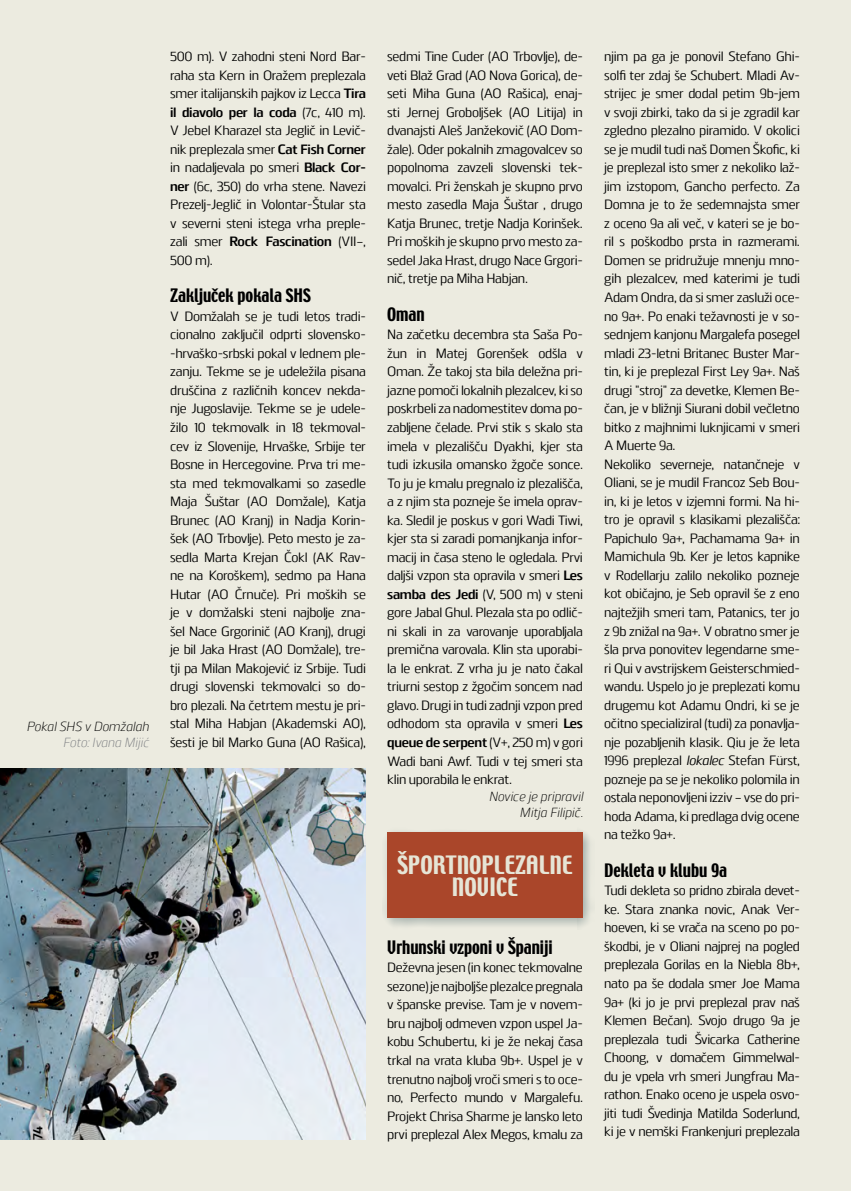
<style>
.page{position:relative;width:851px;height:1191px;background:#fff}
.page>*{position:absolute;margin:0;border:0;box-sizing:border-box;transform-origin:0 0}
.t1{font:22.5px/22.5px "Techno";color:#e6e5d6;text-align:center}
.t2{font:16.5px "Techno";color:#000}
.t3{font:13.5px/18.5px "Juhl";letter-spacing:-.02em;color:#000;text-align:justify}
.t4{font:700 13.5px "Juhl";color:#000}
.t5{font:italic 300 13.2px/16.5px "Juhl";color:#000;text-align:right}
.t6{font:italic 300 13.2px "Juhl";color:#808285}
.s1{font-weight:700}
.s2{font-style:italic}
</style>
<div class="page">
<div style="left:0;top:0;width:850px;height:1191px;background:#ecebe0"></div>
<div style="left:382px;top:827px;width:212px;height:102px;background:#577072;opacity:.5"></div>
<div style="left:387px;top:833px;width:196px;height:85px;background:#aa462a"></div>
<img style="left:0;top:768px;width:366px;height:372px">
<p class="t5" style="left:26px;top:716px;width:124px">Pokal SHS v Domžalah</p>
<p class="t6" style="left:63px;top:733px;width:88px">Foto: Ivana Mijić</p>
<p class="t3" style="left:170px;top:46px;width:197px">500 m). V zahodni steni Nord Bar&shy;raha sta Kern in Oražem preplezala smer italijanskih pajkov iz Lecca <span class="s1">Tira il diavolo per la coda</span> (7c, 410 m).<br>V Jebel Kharazel sta Jeglič in Levič&shy;nik preplezala smer <span class="s1">Cat Fish Corner </span>in nadaljevala po smeri <span class="s1">Black Cor&shy;ner</span> (6c, 350) do vrha stene. Navezi Prezelj-Jeglič in Volontar-Štular sta v severni steni istega vrha preple&shy;zali smer <span class="s1">Rock Fascination</span> (VII–, 500 m).</p>
<p class="t2" style="left:170px;top:284px;width:142px">Zaključek pokala SHS</p>
<p class="t3" style="left:170px;top:306px;width:197px">V Domžalah se je tudi letos tradi&shy;cionalno zaključil odprti slovensko--hrvaško-srbski pokal v lednem ple&shy;zanju. Tekme se je udeležila pisana druščina z različnih koncev nekda&shy;nje Jugoslavije. Tekme se je udele&shy;žilo 10 tekmovalk in 18 tekmoval&shy;cev iz Slovenije, Hrvaške, Srbije ter Bosne in Hercegovine. Prva tri me&shy;sta med tekmovalkami so zasedle Maja Šuštar (AO Domžale), Katja Brunec (AO Kranj) in Nadja Korin&shy;šek (AO Trbovlje). Peto mesto je za&shy;sedla Marta Krejan Čokl (AK Rav&shy;ne na Koroškem), sedmo pa Hana Hutar (AO Črnuče). Pri moških se je v domžalski steni najbolje zna&shy;šel Nace Grgorinič (AO Kranj), drugi je bil Jaka Hrast (AO Domžale), tre&shy;tji pa Milan Makojević iz Srbije. Tudi drugi slovenski tekmovalci so do&shy;bro plezali. Na četrtem mestu je pri&shy;stal Miha Habjan (Akademski AO), šesti je bil Marko Guna (AO Rašica),</p>
<p class="t4" style="left:28px;top:1140px;width:16px;rotate:-90deg">74</p>
<p class="t3" style="left:387px;top:46px;width:197px">sedmi Tine Cuder (AO Trbovlje), de&shy;veti Blaž Grad (AO Nova Gorica), de&shy;seti Miha Guna (AO Rašica), enaj&shy;sti Jernej Groboljšek (AO Litija) in dvanajsti Aleš Janžekovič (AO Dom&shy;žale). Oder pokalnih zmagovalcev so popolnoma zavzeli slovenski tek&shy;movalci. Pri ženskah je skupno prvo mesto zasedla Maja Šuštar , drugo Katja Brunec, tretje Nadja Korinšek.<br>Pri moških je skupno prvo mesto za&shy;sedel Jaka Hrast, drugo Nace Grgori&shy;nič, tretje pa Miha Habjan.</p>
<p class="t2" style="left:387px;top:303px;width:39px">Oman</p>
<p class="t3" style="left:387px;top:324px;width:197px">Na začetku decembra sta Saša Po&shy;žun in Matej Gorenšek odšla v Oman. Že takoj sta bila deležna pri&shy;jazne pomoči lokalnih plezalcev, ki so poskrbeli za nadomestitev doma po&shy;zabljene čelade. Prvi stik s skalo sta imela v plezališču Dyakhi, kjer sta tudi izkusila omansko žgoče sonce.<br>To ju je kmalu pregnalo iz plezališča, a z njim sta pozneje še imela oprav&shy;ka. Sledil je poskus v gori Wadi Tiwi, kjer sta si zaradi pomanjkanja infor&shy;macij in časa steno le ogledala. Prvi daljši vzpon sta opravila v smeri <span class="s1">Les samba des Jedi</span> (V, 500 m) v steni gore Jabal Ghul. Plezala sta po odlič&shy;ni skali in za varovanje uporabljala premična varovala. Klin sta uporabi&shy;la le enkrat. Z vrha ju je nato čakal triurni sestop z žgočim soncem nad glavo. Drugi in tudi zadnji vzpon pred odhodom sta opravila v smeri <span class="s1">Les queue de serpent</span> (V+, 250 m) v gori Wadi bani Awf. Tudi v tej smeri sta klin uporabila le enkrat.</p>
<p class="t5" style="left:488px;top:786px;width:96px">Novice je pripravil<br>Mitja Filipič.</p>
<h1 class="t1" style="left:397px;top:854px;width:177px">ŠPORTNOPLEZALNE<br>NOVICE</h1>
<p class="t2" style="left:387px;top:936px;width:167px">Vrhunski vzponi v Španiji</p>
<p class="t3" style="left:387px;top:957px;width:197px">Deževna jesen (in konec tekmovalne sezone) je najboljše plezalce pregnala v španske previse. Tam je v novem&shy;bru najbolj odmeven vzpon uspel Ja&shy;kobu Schubertu, ki je že nekaj časa trkal na vrata kluba 9b+. Uspel je v trenutno najbolj vroči smeri s to oce&shy;no, Perfecto mundo v Margalefu.<br>Projekt Chrisa Sharme je lansko leto prvi preplezal Alex Megos, kmalu za</p>
<p class="t3" style="left:604px;top:46px;width:197px;text-align:left">njim pa ga je ponovil Stefano Ghi&shy;solfi ter zdaj še Schubert. Mladi Av&shy;strijec je smer dodal petim 9b-jem v svoji zbirki, tako da si je zgradil kar zgledno plezalno piramido. V okolici se je mudil tudi naš Domen Škofic, ki je preplezal isto smer z nekoliko laž&shy;jim izstopom, Gancho perfecto. Za Domna je to že sedemnajsta smer z oceno 9a ali več, v kateri se je bo&shy;ril s poškodbo prsta in razmerami.<br>Domen se pridružuje mnenju mno&shy;gih plezalcev, med katerimi je tudi Adam Ondra, da si smer zasluži oce&shy;no 9a+. Po enaki težavnosti je v so&shy;sednjem kanjonu Margalefa posegel mladi 23-letni Britanec Buster Mar&shy;tin, ki je preplezal First Ley 9a+. Naš drugi "stroj" za devetke, Klemen Be&shy;čan, je v bližnji Siurani dobil večletno bitko z majhnimi luknjicami v smeri A Muerte 9a.<br>Nekoliko severneje, natančneje v Oliani, se je mudil Francoz Seb Bou&shy;in, ki je letos v izjemni formi. Na hi&shy;tro je opravil s klasikami plezališča:<br>Papichulo 9a+, Pachamama 9a+ in Mamichula 9b. Ker je letos kapnike v Rodellarju zalilo nekoliko pozneje kot običajno, je Seb opravil še z eno najtežjih smeri tam, Patanics, ter jo z 9b znižal na 9a+. V obratno smer je šla prva ponovitev legendarne sme&shy;ri Qui v avstrijskem Geisterschmied&shy;wandu. Uspelo jo je preplezati komu drugemu kot Adamu Ondri, ki se je očitno specializiral (tudi) za ponavlja&shy;nje pozabljenih klasik. Qiu je že leta 1996 preplezal <span class="s2">lokalec</span> Stefan Fürst, pozneje pa se je nekoliko polomila in ostala neponovljeni izziv – vse do pri&shy;hoda Adama, ki predlaga dvig ocene na težko 9a+.</p>
<p class="t2" style="left:604px;top:859px;width:125px">Dekleta v klubu 9a</p>
<p class="t3" style="left:604px;top:880px;width:197px">Tudi dekleta so pridno zbirala devet&shy;ke. Stara znanka novic, Anak Ver&shy;hoeven, ki se vrača na sceno po po&shy;škodbi, je v Oliani najprej na pogled preplezala Gorilas en la Niebla 8b+, nato pa še dodala smer Joe Mama 9a+ (ki jo je prvi preplezal prav naš Klemen Bečan). Svojo drugo 9a je preplezala tudi Švicarka Catherine Choong, v domačem Gimmelwal&shy;du je vpela vrh smeri Jungfrau Ma&shy;rathon. Enako oceno je uspela osvo&shy;jiti tudi Švedinja Matilda Soderlund, ki je v nemški Frankenjuri preplezala</p>
</div>
